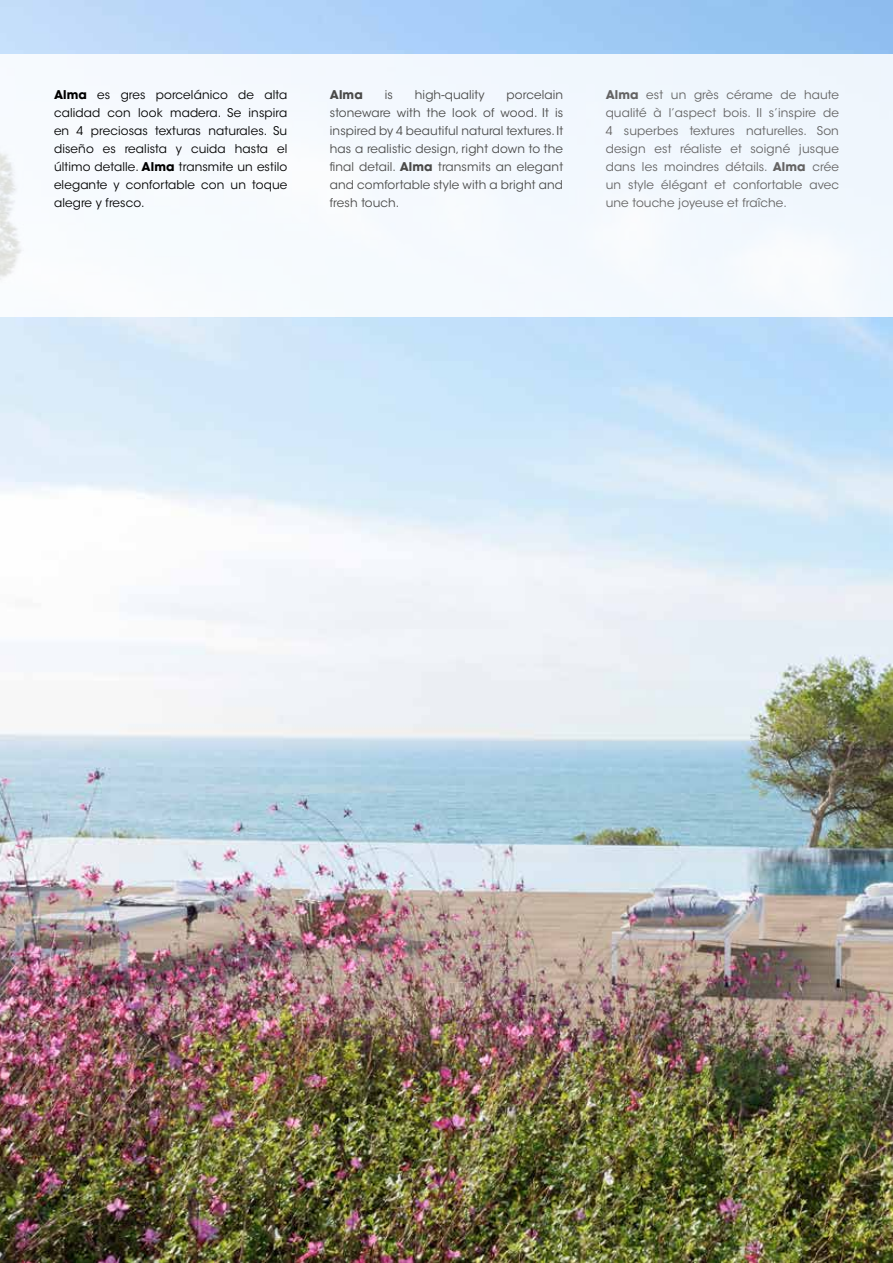
<style>
.page{position:relative;width:893px;height:1263px;background:#fff}
.page>*{position:absolute;margin:0;border:0;box-sizing:border-box;transform-origin:0 0}
.t1{font:12px/18px "ITC Avant Garde Std";letter-spacing:.01em;color:#646363;text-align:justify}
.t2{font:12px/18px "ITC Avant Garde Std";letter-spacing:.01em;color:#4a4a49;text-align:justify}
.t3{font:12px/18px "ITC Avant Garde Std";letter-spacing:.01em;color:#000;text-align:justify}
.t4{font:700 12px "ITC Avant Garde Std";color:#4a4a49}
.s1{font-weight:700}
</style>
<div class="page">
<img style="left:0;top:0;width:893px;height:1263px">
<div style="left:0;top:54px;width:893px;height:262px;background:#f5f9fe"></div>
<p class="t3" style="left:54px;top:86px;width:235px"><span class="s1">Alma</span> es gres porcelánico de alta calidad con look madera. Se inspira en 4 preciosas texturas naturales. Su diseño es realista y cuida hasta el último detalle. <span class="s1">Alma</span> transmite un estilo elegante y confortable con un toque alegre y fresco.</p>
<p class="t4" style="left:330px;top:87px;width:34px">Alma</p>
<p class="t2" style="left:385px;top:86px;width:10px">is</p>
<p class="t2" style="left:415px;top:86px;width:71px">high-quality</p>
<p class="t2" style="left:330px;top:86px;width:235px;text-indent:177px">porcelain stoneware with the look of wood. It is inspired by 4 beautiful natural textures. It has a realistic design, right down to the final detail. <span class="s1">Alma</span> transmits an elegant and comfortable style with a bright and fresh touch.</p>
<p class="t1" style="left:606px;top:86px;width:235px"><span class="s1">Alma</span> est un grès cérame de haute qualité à l’aspect bois. Il s’inspire de 4 superbes textures naturelles. Son design est réaliste et soigné jusque dans les moindres détails. <span class="s1">Alma</span> crée un style élégant et confortable avec une touche joyeuse et fraîche.</p>
</div>
